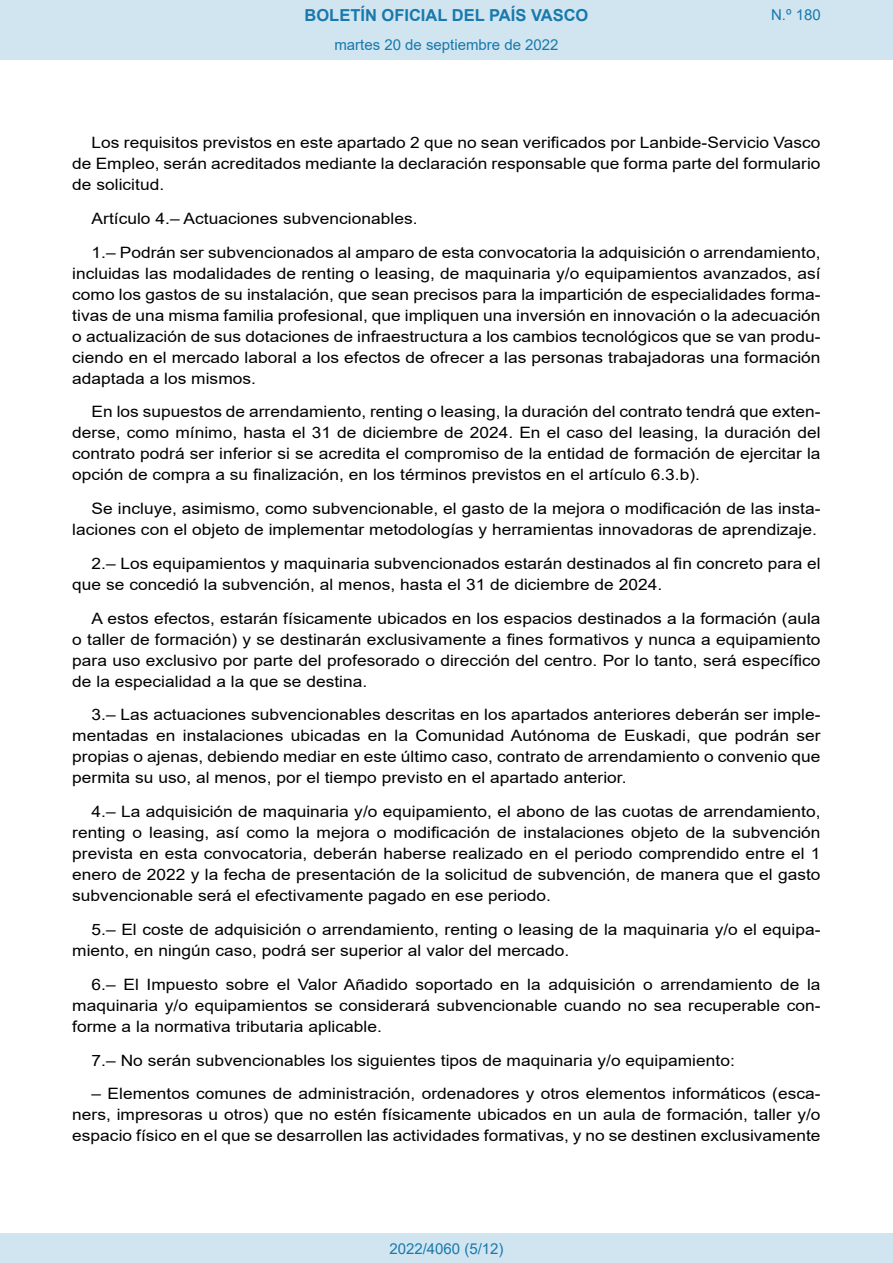
<style>
.page{position:relative;width:893px;height:1263px;background:#fff}
.page>*{position:absolute;margin:0;border:0;box-sizing:border-box;transform-origin:0 0}
.t1{font:700 16.5px "Arial";color:#1879ad}
.BOPVDetalle{font:15.6px/21px "Arial";color:#000;text-align:justify;scale:1.11 1}
.Paginacion_Centro{font:15px "Arial";color:#1879ad}
</style>
<div class="page">
<div style="left:0;top:0;width:893px;height:60px;background:#d0e5f0"></div>
<div style="left:0;top:1233px;width:893px;height:30px;background:#d0e5f0"></div>
<p class="t1" style="left:305px;top:3px;width:285px">BOLETÍN OFICIAL DEL PAÍS VASCO</p>
<p class="Paginacion_Centro" style="left:334px;top:35px;width:226px">martes 20 de septiembre de 2022</p>
<p class="Paginacion_Centro" style="left:771px;top:5px;width:51px">N.º 180</p>
<p class="BOPVDetalle" style="left:72px;top:132px;width:676px;text-indent:19px">Los requisitos previstos en este apartado 2 que no sean verificados por Lanbide-Servicio Vasco de Empleo, serán acreditados mediante la declaración responsable que forma parte del formulario de solicitud.</p>
<p class="BOPVDetalle" style="left:92px;top:208px;width:295px">Artículo 4.– Actuaciones subvencionables.</p>
<p class="BOPVDetalle" style="left:72px;top:242px;width:676px;text-indent:19px">1.– Podrán ser subvencionados al amparo de esta convocatoria la adquisición o arrendamiento, incluidas las modalidades de renting o leasing, de maquinaria y/o equipamientos avanzados, así como los gastos de su instalación, que sean precisos para la impartición de especialidades forma&shy;tivas de una misma familia profesional, que impliquen una inversión en innovación o la adecuación o actualización de sus dotaciones de infraestructura a los cambios tecnológicos que se van produ&shy;ciendo en el mercado laboral a los efectos de ofrecer a las personas trabajadoras una formación adaptada a los mismos.</p>
<p class="BOPVDetalle" style="left:72px;top:401px;width:676px;text-indent:19px">En los supuestos de arrendamiento, renting o leasing, la duración del contrato tendrá que exten&shy;derse, como mínimo, hasta el 31 de diciembre de 2024. En el caso del leasing, la duración del contrato podrá ser inferior si se acredita el compromiso de la entidad de formación de ejercitar la opción de compra a su finalización, en los términos previstos en el artículo 6.3.b).</p>
<p class="BOPVDetalle" style="left:72px;top:498px;width:676px;text-align:right">Se incluye, asimismo, como subvencionable, el gasto de la mejora o modificación de las insta&shy;laciones con el objeto de implementar metodologías y herramientas innovadoras de aprendizaje.</p>
<p class="BOPVDetalle" style="left:72px;top:553px;width:676px;text-indent:19px">2.– Los equipamientos y maquinaria subvencionados estarán destinados al fin concreto para el que se concedió la subvención, al menos, hasta el 31 de diciembre de 2024.</p>
<p class="BOPVDetalle" style="left:72px;top:608px;width:676px;text-indent:19px">A estos efectos, estarán físicamente ubicados en los espacios destinados a la formación (aula o taller de formación) y se destinarán exclusivamente a fines formativos y nunca a equipamiento para uso exclusivo por parte del profesorado o dirección del centro. Por lo tanto, será específico de la especialidad a la que se destina.</p>
<p class="BOPVDetalle" style="left:72px;top:704px;width:676px;text-indent:19px">3.– Las actuaciones subvencionables descritas en los apartados anteriores deberán ser imple&shy;mentadas en instalaciones ubicadas en la Comunidad Autónoma de Euskadi, que podrán ser propias o ajenas, debiendo mediar en este último caso, contrato de arrendamiento o convenio que permita su uso, al menos, por el tiempo previsto en el apartado anterior.</p>
<p class="BOPVDetalle" style="left:72px;top:801px;width:676px;text-indent:19px">4.– La adquisición de maquinaria y/o equipamiento, el abono de las cuotas de arrendamiento, renting o leasing, así como la mejora o modificación de instalaciones objeto de la subvención prevista en esta convocatoria, deberán haberse realizado en el periodo comprendido entre el 1 enero de 2022 y la fecha de presentación de la solicitud de subvención, de manera que el gasto subvencionable será el efectivamente pagado en ese periodo.</p>
<p class="BOPVDetalle" style="left:72px;top:919px;width:676px;text-indent:19px">5.– El coste de adquisición o arrendamiento, renting o leasing de la maquinaria y/o el equipa&shy;miento, en ningún caso, podrá ser superior al valor del mercado.</p>
<p class="BOPVDetalle" style="left:72px;top:974px;width:676px;text-indent:19px">6.– El Impuesto sobre el Valor Añadido soportado en la adquisición o arrendamiento de la maquinaria y/o equipamientos se considerará subvencionable cuando no sea recuperable con&shy;forme a la normativa tributaria aplicable.</p>
<p class="BOPVDetalle" style="left:92px;top:1049px;width:581px">7.– No serán subvencionables los siguientes tipos de maquinaria y/o equipamiento:</p>
<p class="BOPVDetalle" style="left:72px;top:1083px;width:676px;text-indent:19px">– Elementos comunes de administración, ordenadores y otros elementos informáticos (esca&shy;ners, impresoras u otros) que no estén físicamente ubicados en un aula de formación, taller y/o espacio físico en el que se desarrollen las actividades formativas, y no se destinen exclusivamente</p>
<p class="Paginacion_Centro" style="left:389px;top:1238px;width:116px">2022/4060 (5/12)</p>
</div>
